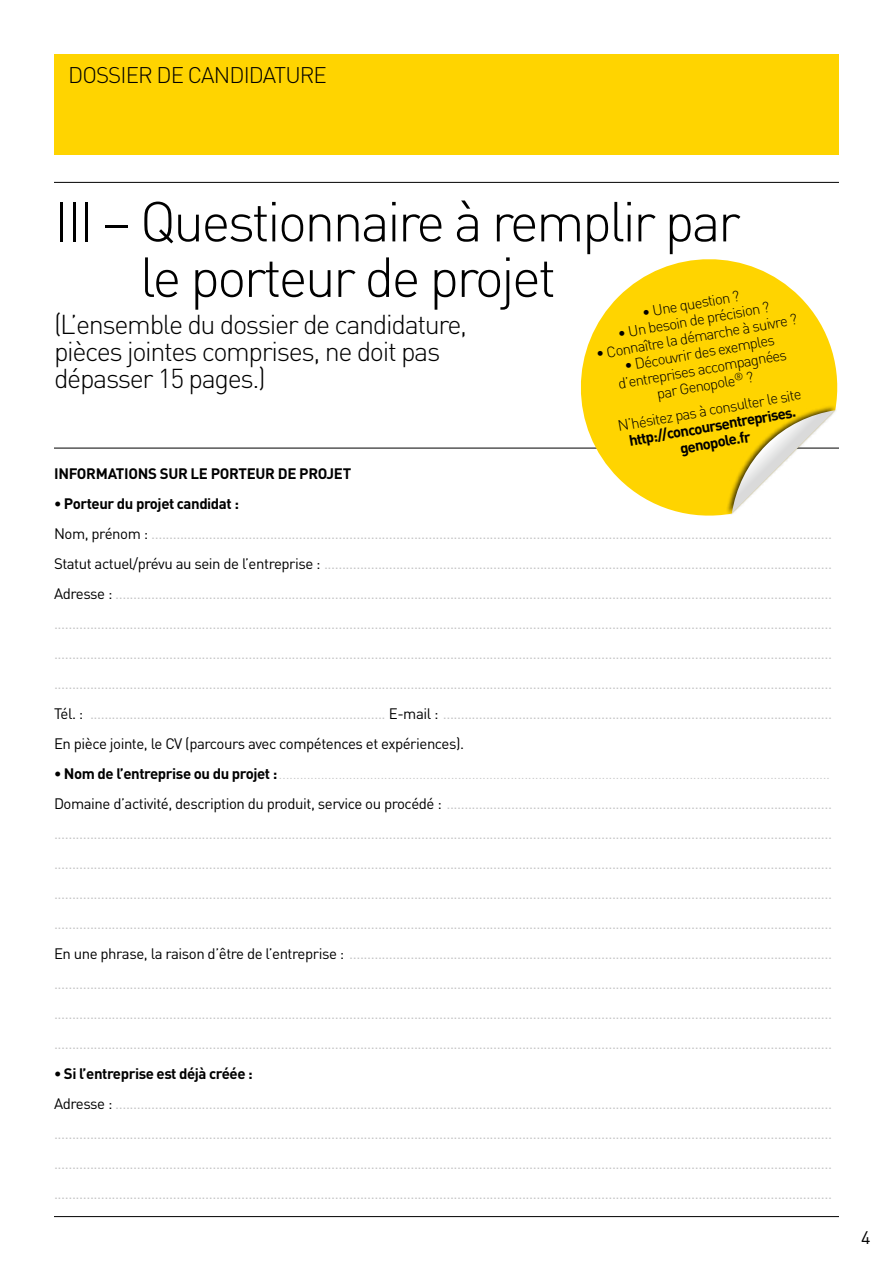
<style>
.page{position:relative;width:893px;height:1263px;background:#fff}
.page>*{position:absolute;margin:0;border:0;box-sizing:border-box;transform-origin:0 0}
.t1{font:300 55.5px/55.5px "DIN Pro";letter-spacing:-.05em;color:#000}
.t2{font:300 27px/27px "DIN Pro";letter-spacing:-.05em;color:#000}
.t3{font:300 22.35px "DIN Pro";letter-spacing:-.04em;color:#000}
.t4{font:18px "DIN Pro";color:#000}
.t5{font:15px/30px "DIN Pro";letter-spacing:-.03em;color:#c5c5c6}
.t6{font:300 15px/16.5px "DIN Pro";color:#000;text-align:center}
.t7{font:700 15px/16.5px "DIN Pro";letter-spacing:-.02em;color:#000;text-align:center}
.s1{font-weight:700;color:#000}
.s2{color:#000}
.s3{font-weight:300}
</style>
<div class="page">
<div style="left:54px;top:54px;width:785px;height:101px;background:#ffd400"></div>
<hr style="left:54px;top:448px;width:785px;height:1px;background:#000">
<hr style="left:54px;top:1216px;width:785px;height:1px;background:#000">
<hr style="left:54px;top:182px;width:785px;height:1px;background:#000">
<svg style="left:568px;top:259px;width:271px;height:257px;fill:#ffd400"></svg>
<div style="left:725px;top:403px;width:112px;height:112px;background:#000;opacity:.75"></div>
<svg style="left:732px;top:410px;width:103px;height:104px"></svg>
<h3 class="t3" style="left:68px;top:58px;width:260px">Dossier de Candidature</h3>
<h1 class="t1" style="left:140px;top:189px;width:602px;text-indent:-86px">III – Questionnaire à remplir par le porteur de projet</h1>
<p class="t6" style="left:641px;top:303px;width:100px;rotate:-10deg">• Une question ?</p>
<p class="t6" style="left:616px;top:324px;width:155px;rotate:-10deg">• Un besoin de précision ?</p>
<h2 class="t2" style="left:54px;top:308px;width:415px">(L’ensemble du dossier de candidature, pièces jointes comprises, ne doit pas dépasser 15 pages.)</h2>
<p class="t6" style="left:595px;top:345px;width:205px;rotate:-10deg">• Connaître la démarche à suivre ?</p>
<p class="t6" style="left:614px;top:358px;width:174px;rotate:-10deg">• Découvrir des exemples d’entreprises accompagnées parGenopole<sup>®</sup> ?</p>
<p class="t6" style="left:616px;top:416px;width:189px;rotate:-10deg">N’hésitez pas à consulterle site</p>
<p class="t7" style="left:627px;top:431px;width:171px;rotate:-10deg">http://concoursentreprises. genopole.fr</p>
<p class="t7" style="left:54px;top:463px;width:299px">I nformations sur le porteur de proj et</p>
<p class="t5" style="left:54px;top:487px;width:780px"><span class="s1">• Porteur du projet candidat :<br></span><span class="s2">Nom, prénom :</span> .............................................................................................................................................................................................<br><span class="s2">Statut actuel/prévu au sein de l’entreprise :</span> .............................................................................................................................................<br><span class="s2">Adresse :</span> ....................................................................................................................................................................................................... ........................................................................................................................................................................................................................ ........................................................................................................................................................................................................................ ........................................................................................................................................................................................................................<br><span class="s2">Tél. :</span> .................................................................................. <span class="s2">E-mail :</span> ............................................................................................................<br><span class="s2">En pièce jointe, le CV (parcours avec compétences et expériences).</span></p>
<p class="t5" style="left:54px;top:757px;width:780px"><span class="s1">• Nom de l’entreprise ou du projet :</span><span class="s3">.............................................................................................................................................................<br></span><span class="s2">Domaine d’activité, description du produit, service ou procédé :</span> ........................................................................................................... ........................................................................................................................................................................................................................ ........................................................................................................................................................................................................................ ........................................................................................................................................................................................................................ ........................................................................................................................................................................................................................<br><span class="s2">En une phrase, la raison d’être de l’entreprise :</span> ...................................................................................................................................... ........................................................................................................................................................................................................................ ........................................................................................................................................................................................................................ ........................................................................................................................................................................................................................</p>
<p class="t5" style="left:54px;top:1057px;width:780px"><span class="s1">• Si l’entreprise est déjà créée :<br></span><span class="s2">Adresse :</span> ....................................................................................................................................................................................................... ........................................................................................................................................................................................................................ ........................................................................................................................................................................................................................ ........................................................................................................................................................................................................................</p>
<p class="t4" style="left:861px;top:1223px;width:11px">4</p>
</div>
